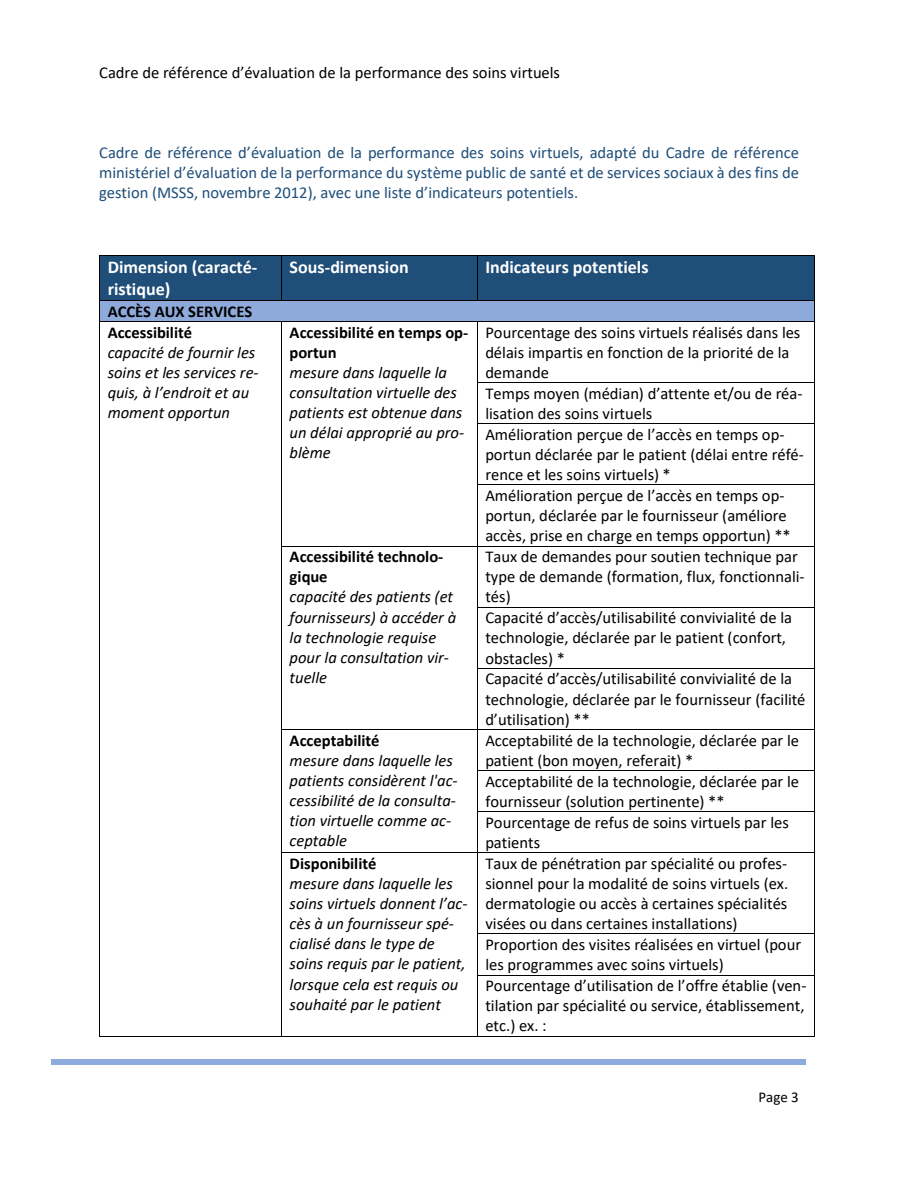
<style>
.page{position:relative;width:918px;height:1188px;background:#fff}
.page>*{position:absolute;margin:0;border:0;box-sizing:border-box;transform-origin:0 0}
.t1{font:700 18px/21.9px "Calibri";color:#fff}
.t2{font:16.5px/20.1px "Calibri";color:#000}
.t3{font:italic 16.5px/20.1px "Calibri";color:#000}
.t4{font:16.5px/20.1px "Calibri";color:#1f4e79;text-align:justify}
.t5{font:700 16.5px/20.1px "Calibri";color:#000}
.t6{font:15px "Calibri";color:#000}
</style>
<div class="page">
<div style="left:51px;top:1059px;width:493px;height:5px;background:#8faadc"></div>
<div style="left:544px;top:1059px;width:131px;height:5px;background:#8faadc"></div>
<div style="left:675px;top:1059px;width:131px;height:5px;background:#8faadc"></div>
<div style="left:100px;top:256px;width:181px;height:44px;background:#1f4e79"></div>
<div style="left:282px;top:256px;width:195px;height:44px;background:#1f4e79"></div>
<div style="left:478px;top:256px;width:336px;height:44px;background:#1f4e79"></div>
<hr style="left:100px;top:255px;width:181px;height:1px;background:#000">
<hr style="left:282px;top:255px;width:195px;height:1px;background:#000">
<hr style="left:478px;top:255px;width:336px;height:1px;background:#000">
<hr style="left:99px;top:256px;width:1px;height:44px;background:#000">
<hr style="left:281px;top:256px;width:1px;height:44px;background:#000">
<hr style="left:477px;top:256px;width:1px;height:44px;background:#000">
<hr style="left:814px;top:256px;width:1px;height:44px;background:#000">
<div style="left:100px;top:301px;width:714px;height:20px;background:#8eaadb"></div>
<hr style="left:100px;top:300px;width:181px;height:1px;background:#000">
<hr style="left:282px;top:300px;width:195px;height:1px;background:#000">
<hr style="left:478px;top:300px;width:336px;height:1px;background:#000">
<svg style="left:99px;top:300px;width:1px;height:22px"></svg>
<hr style="left:100px;top:321px;width:181px;height:1px;background:#000">
<hr style="left:282px;top:321px;width:195px;height:1px;background:#000">
<hr style="left:478px;top:321px;width:336px;height:1px;background:#000">
<svg style="left:814px;top:300px;width:1px;height:22px"></svg>
<hr style="left:99px;top:322px;width:1px;height:60px;background:#000">
<hr style="left:281px;top:322px;width:1px;height:60px;background:#000">
<hr style="left:477px;top:322px;width:1px;height:60px;background:#000">
<hr style="left:814px;top:322px;width:1px;height:60px;background:#000">
<hr style="left:478px;top:382px;width:336px;height:1px;background:#000">
<hr style="left:99px;top:383px;width:1px;height:40px;background:#000">
<hr style="left:281px;top:383px;width:1px;height:40px;background:#000">
<hr style="left:477px;top:383px;width:1px;height:40px;background:#000">
<hr style="left:814px;top:383px;width:1px;height:40px;background:#000">
<hr style="left:478px;top:423px;width:336px;height:1px;background:#000">
<hr style="left:99px;top:424px;width:1px;height:60px;background:#000">
<hr style="left:281px;top:424px;width:1px;height:60px;background:#000">
<hr style="left:477px;top:424px;width:1px;height:60px;background:#000">
<hr style="left:814px;top:424px;width:1px;height:60px;background:#000">
<hr style="left:478px;top:484px;width:336px;height:1px;background:#000">
<hr style="left:99px;top:485px;width:1px;height:61px;background:#000">
<hr style="left:281px;top:485px;width:1px;height:61px;background:#000">
<hr style="left:477px;top:485px;width:1px;height:61px;background:#000">
<hr style="left:814px;top:485px;width:1px;height:61px;background:#000">
<hr style="left:282px;top:546px;width:195px;height:1px;background:#000">
<hr style="left:478px;top:546px;width:336px;height:1px;background:#000">
<hr style="left:99px;top:546px;width:1px;height:61px;background:#000">
<hr style="left:281px;top:546px;width:1px;height:61px;background:#000">
<hr style="left:477px;top:546px;width:1px;height:61px;background:#000">
<hr style="left:814px;top:546px;width:1px;height:61px;background:#000">
<hr style="left:478px;top:607px;width:336px;height:1px;background:#000">
<hr style="left:99px;top:608px;width:1px;height:60px;background:#000">
<hr style="left:281px;top:608px;width:1px;height:60px;background:#000">
<hr style="left:477px;top:608px;width:1px;height:60px;background:#000">
<hr style="left:814px;top:608px;width:1px;height:60px;background:#000">
<hr style="left:478px;top:668px;width:336px;height:1px;background:#000">
<hr style="left:99px;top:669px;width:1px;height:60px;background:#000">
<hr style="left:281px;top:669px;width:1px;height:60px;background:#000">
<hr style="left:477px;top:669px;width:1px;height:60px;background:#000">
<hr style="left:814px;top:669px;width:1px;height:60px;background:#000">
<hr style="left:282px;top:729px;width:195px;height:1px;background:#000">
<hr style="left:478px;top:729px;width:336px;height:1px;background:#000">
<hr style="left:99px;top:730px;width:1px;height:40px;background:#000">
<hr style="left:281px;top:730px;width:1px;height:40px;background:#000">
<hr style="left:477px;top:730px;width:1px;height:40px;background:#000">
<hr style="left:814px;top:730px;width:1px;height:40px;background:#000">
<hr style="left:478px;top:770px;width:336px;height:1px;background:#000">
<hr style="left:99px;top:771px;width:1px;height:40px;background:#000">
<hr style="left:281px;top:771px;width:1px;height:40px;background:#000">
<hr style="left:477px;top:771px;width:1px;height:40px;background:#000">
<hr style="left:814px;top:771px;width:1px;height:40px;background:#000">
<hr style="left:478px;top:811px;width:336px;height:1px;background:#000">
<hr style="left:99px;top:812px;width:1px;height:40px;background:#000">
<hr style="left:281px;top:812px;width:1px;height:40px;background:#000">
<hr style="left:477px;top:812px;width:1px;height:40px;background:#000">
<hr style="left:814px;top:812px;width:1px;height:40px;background:#000">
<hr style="left:282px;top:852px;width:195px;height:1px;background:#000">
<hr style="left:478px;top:852px;width:336px;height:1px;background:#000">
<hr style="left:99px;top:853px;width:1px;height:81px;background:#000">
<hr style="left:281px;top:853px;width:1px;height:81px;background:#000">
<hr style="left:477px;top:853px;width:1px;height:81px;background:#000">
<hr style="left:814px;top:853px;width:1px;height:81px;background:#000">
<hr style="left:478px;top:934px;width:336px;height:1px;background:#000">
<hr style="left:99px;top:934px;width:1px;height:41px;background:#000">
<hr style="left:281px;top:934px;width:1px;height:41px;background:#000">
<hr style="left:477px;top:934px;width:1px;height:41px;background:#000">
<hr style="left:814px;top:934px;width:1px;height:41px;background:#000">
<hr style="left:478px;top:975px;width:336px;height:1px;background:#000">
<hr style="left:99px;top:975px;width:1px;height:61px;background:#000">
<hr style="left:100px;top:1036px;width:181px;height:1px;background:#000">
<hr style="left:281px;top:975px;width:1px;height:61px;background:#000">
<hr style="left:282px;top:1036px;width:195px;height:1px;background:#000">
<hr style="left:477px;top:975px;width:1px;height:61px;background:#000">
<hr style="left:478px;top:1036px;width:336px;height:1px;background:#000">
<hr style="left:814px;top:975px;width:1px;height:61px;background:#000">
<p class="t2" style="left:99px;top:64px;width:462px">Cadre de référence d’évaluation de la performance des soins virtuels</p>
<p class="t4" style="left:99px;top:144px;width:701px">Cadre de référence d’évaluation de la performance des soins virtuels, adapté du Cadre de référence ministériel d’évaluation de la performance du système public de santé et de services sociaux à des fins de gestion (MSSS, novembre 2012), avec une liste d’indicateurs potentiels.</p>
<p class="t1" style="left:108px;top:258px;width:151px">Dimension (caracté&shy;ristique)</p>
<p class="t1" style="left:290px;top:258px;width:121px">Sous-dimension</p>
<p class="t1" style="left:485px;top:258px;width:165px">Indicateurs potentiels</p>
<p class="t5" style="left:108px;top:302px;width:146px">ACCÈS AUX SERVICES</p>
<p class="t5" style="left:108px;top:323px;width:86px">Accessibilité</p>
<p class="t3" style="left:108px;top:344px;width:152px">capacité de fournir les soins et les services re&shy;quis, à l’endroit et au moment opportun</p>
<p class="t5" style="left:290px;top:323px;width:180px">Accessibilité en temps op&shy;portun</p>
<p class="t3" style="left:290px;top:364px;width:176px">mesure dans laquelle la consultation virtuelle des patients est obtenue dans un délai approprié au pro&shy;blème</p>
<p class="t2" style="left:485px;top:323px;width:317px">Pourcentage des soins virtuels réalisés dans les délais impartis en fonction de la priorité de la demande</p>
<p class="t2" style="left:485px;top:385px;width:319px">Temps moyen (médian) d’attente et/ou de réa&shy;lisation des soins virtuels</p>
<p class="t2" style="left:485px;top:426px;width:320px">Amélioration perçue de l’accès en temps op&shy;portun déclarée par le patient (délai entre réfé&shy;rence et les soins virtuels) *</p>
<p class="t2" style="left:485px;top:487px;width:307px">Amélioration perçue de l’accès en temps op&shy;portun, déclarée par le fournisseur (améliore accès, prise en charge en temps opportun) **</p>
<p class="t5" style="left:290px;top:548px;width:155px">Accessibilité technolo&shy;gique</p>
<p class="t3" style="left:290px;top:588px;width:168px">capacité des patients (et fournisseurs) à accéder à la technologie requise pour la consultation vir&shy;tuelle</p>
<p class="t5" style="left:290px;top:731px;width:92px">Acceptabilité</p>
<p class="t3" style="left:290px;top:752px;width:170px">mesure dans laquelle les patients considèrent l'ac&shy;cessibilité de la consulta&shy;tion virtuelle comme ac&shy;ceptable</p>
<p class="t5" style="left:290px;top:855px;width:88px">Disponibilité</p>
<p class="t3" style="left:290px;top:875px;width:179px">mesure dans laquelle les soins virtuels donnent l’ac&shy;cès à un fournisseur spé&shy;cialisé dans le type de soins requis par le patient, lorsque cela est requis ou souhaité par le patient</p>
<p class="t2" style="left:485px;top:548px;width:321px">Taux de demandes pour soutien technique par type de demande (formation, flux, fonctionnali&shy;tés)</p>
<p class="t2" style="left:485px;top:609px;width:308px">Capacité d’accès/utilisabilité convivialité de la technologie, déclarée par le patient (confort, obstacles) *</p>
<p class="t2" style="left:485px;top:670px;width:322px">Capacité d’accès/utilisabilité convivialité de la technologie, déclarée par le fournisseur (facilité d’utilisation) **</p>
<p class="t2" style="left:485px;top:731px;width:315px">Acceptabilité de la technologie, déclarée par le patient (bon moyen, referait) *</p>
<p class="t2" style="left:485px;top:773px;width:315px">Acceptabilité de la technologie, déclarée par le fournisseur (solution pertinente) **</p>
<p class="t2" style="left:485px;top:814px;width:305px">Pourcentage de refus de soins virtuels par les patients</p>
<p class="t2" style="left:485px;top:855px;width:304px;text-align:justify">Taux de pénétration par spécialité ou profes&shy;sionnel pour la modalité de soins virtuels (ex. dermatologie ou accès à certaines spécialités visées ou dans certaines installations)</p>
<p class="t2" style="left:485px;top:936px;width:317px">Proportion des visites réalisées en virtuel (pour les programmes avec soins virtuels)</p>
<p class="t2" style="left:485px;top:977px;width:323px;text-align:justify">Pourcentage d’utilisation de l’offre établie (ven&shy;tilation par spécialité ou service, établissement, etc.) ex. :</p>
<p class="t6" style="left:758px;top:1091px;width:42px">Page 3</p>
</div>
